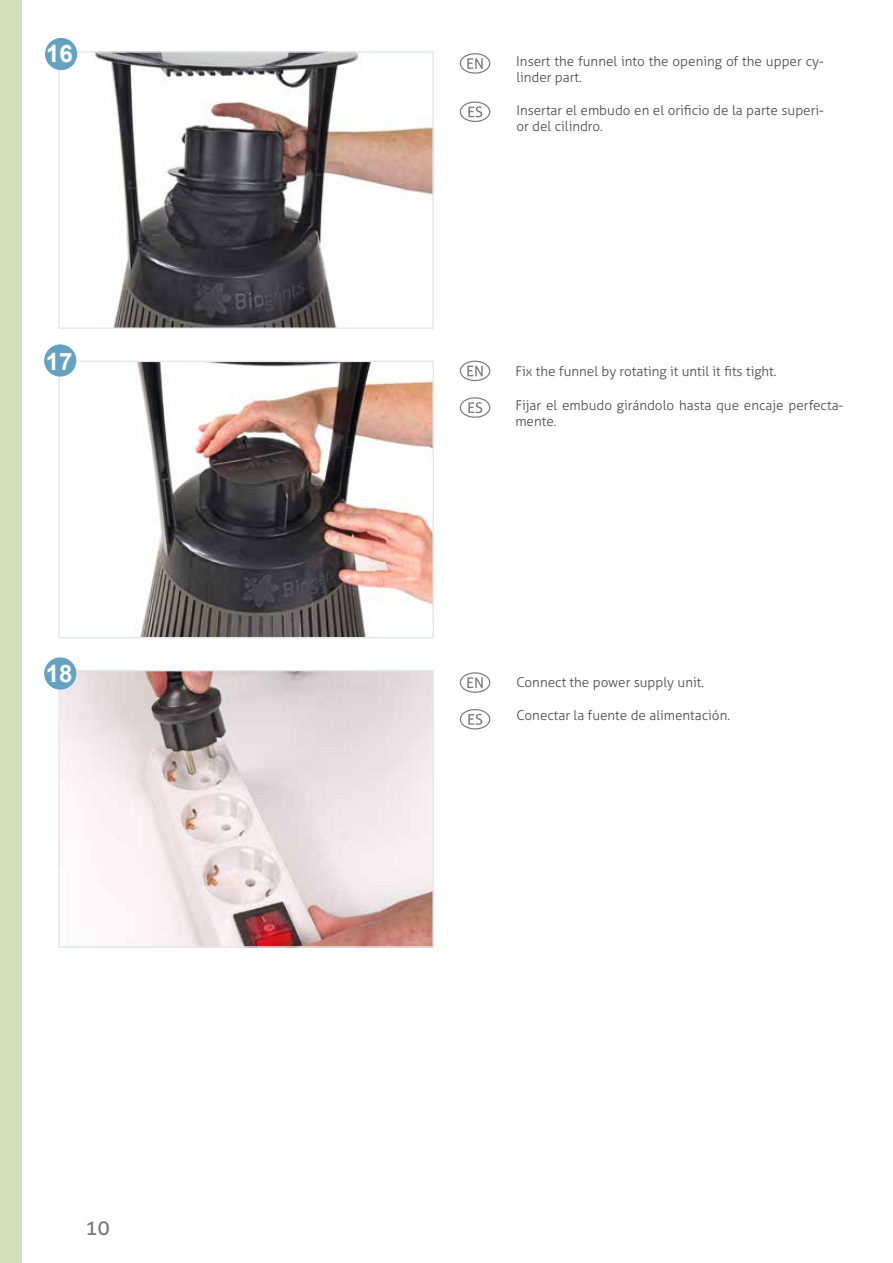
<style>
.page{position:relative;width:893px;height:1263px;background:#fff}
.page>*{position:absolute;margin:0;border:0;box-sizing:border-box;transform-origin:0 0}
.t1{font:700 24px "Arial";color:#fff}
.t2{font:21px "Aller";color:#7a7b7a}
.t3{font:300 13.5px/16.2px "Aller";color:#484847}
</style>
<div class="page">
<img style="left:61px;top:54px;width:370px;height:272px">
<div style="left:58px;top:51px;width:376px;height:278px;border:2px solid #e5e8eb"></div>
<svg style="left:460px;top:102px;width:30px;height:19px"></svg>
<div style="left:460px;top:101px;width:30px;height:21px;border:1px solid #7a7b7a;border-radius:50%"></div>
<svg style="left:468px;top:106px;width:14px;height:11px"></svg>
<svg style="left:460px;top:54px;width:30px;height:19px"></svg>
<div style="left:460px;top:53px;width:30px;height:21px;border:1px solid #7a7b7a;border-radius:50%"></div>
<svg style="left:467px;top:58px;width:16px;height:11px"></svg>
<svg style="left:460px;top:709px;width:30px;height:20px"></svg>
<div style="left:460px;top:709px;width:30px;height:20px;border:1px solid #7a7b7a;border-radius:50%"></div>
<svg style="left:468px;top:714px;width:14px;height:11px"></svg>
<svg style="left:460px;top:673px;width:30px;height:19px"></svg>
<div style="left:460px;top:672px;width:30px;height:21px;border:1px solid #7a7b7a;border-radius:50%"></div>
<svg style="left:467px;top:677px;width:16px;height:11px"></svg>
<img style="left:68px;top:364px;width:363px;height:271px">
<div style="left:58px;top:361px;width:376px;height:277px;border:2px solid #e5e8eb"></div>
<img style="left:61px;top:673px;width:370px;height:272px">
<div style="left:58px;top:670px;width:376px;height:278px;border:2px solid #e5e8eb"></div>
<div style="left:44px;top:344px;width:32px;height:33px;background:#65a2c2;border-radius:50%"></div>
<svg style="left:460px;top:398px;width:30px;height:19px"></svg>
<div style="left:460px;top:397px;width:30px;height:21px;border:1px solid #7a7b7a;border-radius:50%"></div>
<svg style="left:468px;top:402px;width:14px;height:11px"></svg>
<svg style="left:460px;top:361px;width:30px;height:19px"></svg>
<div style="left:460px;top:361px;width:30px;height:20px;border:1px solid #7a7b7a;border-radius:50%"></div>
<svg style="left:467px;top:366px;width:16px;height:10px"></svg>
<div style="left:45px;top:38px;width:32px;height:32px;background:#65a2c2;border-radius:50%"></div>
<div style="left:44px;top:657px;width:32px;height:33px;background:#65a2c2;border-radius:50%"></div>
<div style="left:0;top:0;width:21px;height:1263px;background:#d1dfbb"></div>
<h1 class="t1" style="left:46px;top:37px;width:28px">16</h1>
<h1 class="t1" style="left:46px;top:344px;width:28px">17</h1>
<h1 class="t1" style="left:46px;top:656px;width:28px">18</h1>
<h2 class="t2" style="left:85px;top:1215px;width:27px">10</h2>
<p class="t3" style="left:516px;top:53px;width:309px">Insert the funnel into the opening of the upper cy&shy;linder part.</p>
<p class="t3" style="left:516px;top:102px;width:309px">Insertar el embudo en el orificio de la parte superi&shy;or del cilindro.</p>
<p class="t3" style="left:515px;top:363px;width:263px">Fix the funnel by rotating it until it fits tight.</p>
<p class="t3" style="left:515px;top:397px;width:329px">Fijar el embudo girándolo hasta que encaje perfecta&shy;mente.</p>
<p class="t3" style="left:516px;top:674px;width:189px">Connect the power supply unit.</p>
<p class="t3" style="left:516px;top:707px;width:215px">Conectar la fuente de alimentación.</p>
</div>
